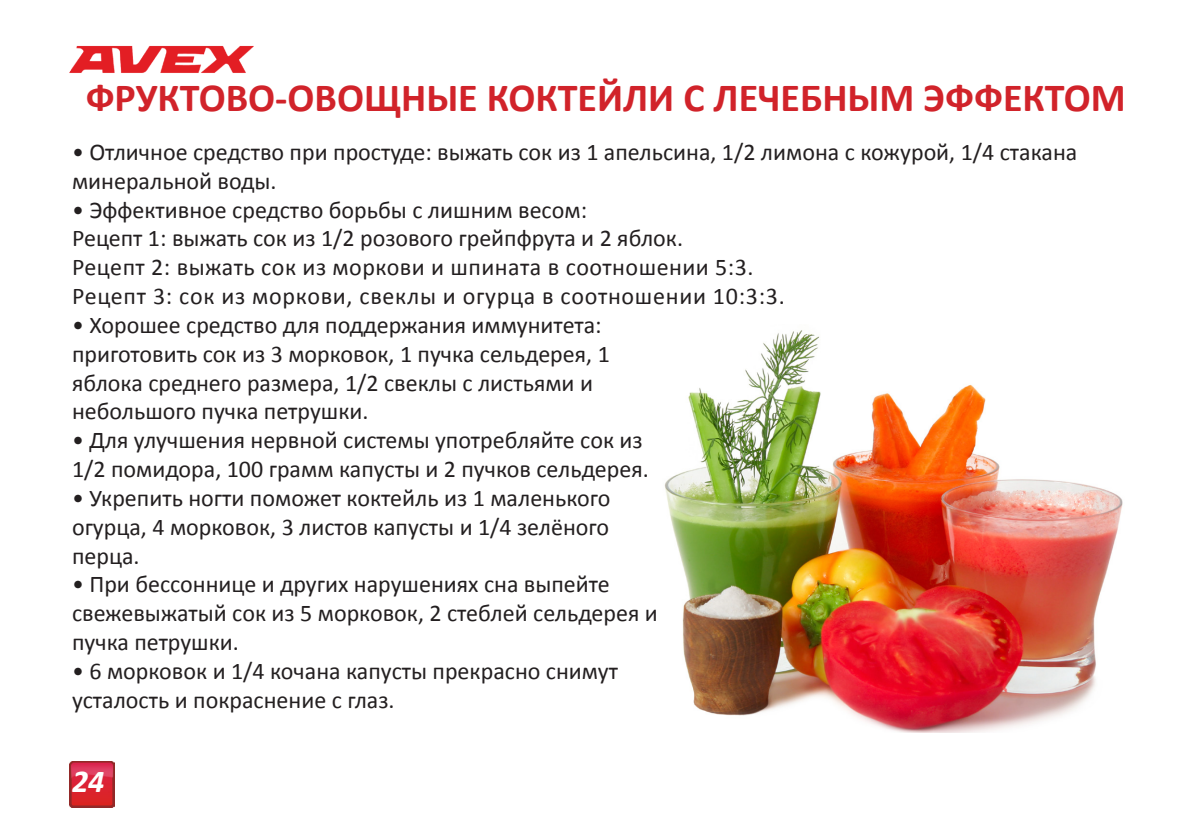
<style>
.page{position:relative;width:1191px;height:840px;background:#fff}
.page>*{position:absolute;margin:0;border:0;box-sizing:border-box;transform-origin:0 0}
.t1{font:700 40px "Calibri";color:#d1232a}
.t2{font:italic 700 32px "Calibri";color:#fff}
.t3{font:24px/28.8px "Calibri";color:#231f20}
.t4{font:24px "Calibri";letter-spacing:.03em;color:#231f20}
.t5{font:24px "Calibri";letter-spacing:.02em;color:#231f20}
</style>
<div class="page">
<img style="left:664px;top:330px;width:459px;height:401px">
<img style="left:69px;top:761px;width:45px;height:46px">
<img style="left:69px;top:45px;width:185px;height:28px">
<p class="t1" style="left:86px;top:72px;width:1041px">ФРУКТОВО-ОВОЩНЫЕ КОКТЕЙЛИ С ЛЕЧЕБНЫМ ЭФФЕКТОМ</p>
<p class="t3" style="left:72px;top:137px;width:1006px">• Отличное средство при простуде: выжать сок из 1 апельсина, 1/2 лимона с кожурой, 1/4 стакана минеральной воды.</p>
<p class="t3" style="left:72px;top:195px;width:516px">• Эффективное средство борьбы с лишним весом:</p>
<p class="t3" style="left:72px;top:224px;width:612px">Рецепт 1: выжать сок из 1/2 розового грейпфрута и 2 яблок.</p>
<p class="t5" style="left:72px;top:252px;width:683px">Рецепт 2: выжать сок из моркови и шпината в соотношении 5:3.</p>
<p class="t4" style="left:72px;top:281px;width:714px">Рецепт 3: сок из моркови, свеклы и огурца в соотношении 10:3:3.</p>
<p class="t3" style="left:72px;top:310px;width:539px">• Хорошее средство для поддержания иммунитета: приготовить сок из 3 морковок, 1 пучка сельдерея, 1 яблока среднего размера, 1/2 свеклы с листьями и небольшого пучка петрушки.</p>
<p class="t3" style="left:72px;top:425px;width:578px">• Для улучшения нервной системы употребляйте сок из<br>1/2 помидора, 100 грамм капусты и 2 пучков сельдерея.</p>
<p class="t3" style="left:72px;top:483px;width:540px;text-align:justify">• Укрепить ногти поможет коктейль из 1 маленького огурца, 4 морковок, 3 листов капусты и 1/4 зелёного перца.</p>
<p class="t3" style="left:72px;top:569px;width:587px">• При бессоннице и других нарушениях сна выпейте свежевыжатый сок из 5 морковок, 2 стеблей сельдерея и пучка петрушки.</p>
<p class="t3" style="left:72px;top:656px;width:547px">• 6 морковок и 1/4 кочана капусты прекрасно снимут усталость и покраснение с глаз.</p>
<p class="t2" style="left:72px;top:760px;width:34px">24</p>
</div>
